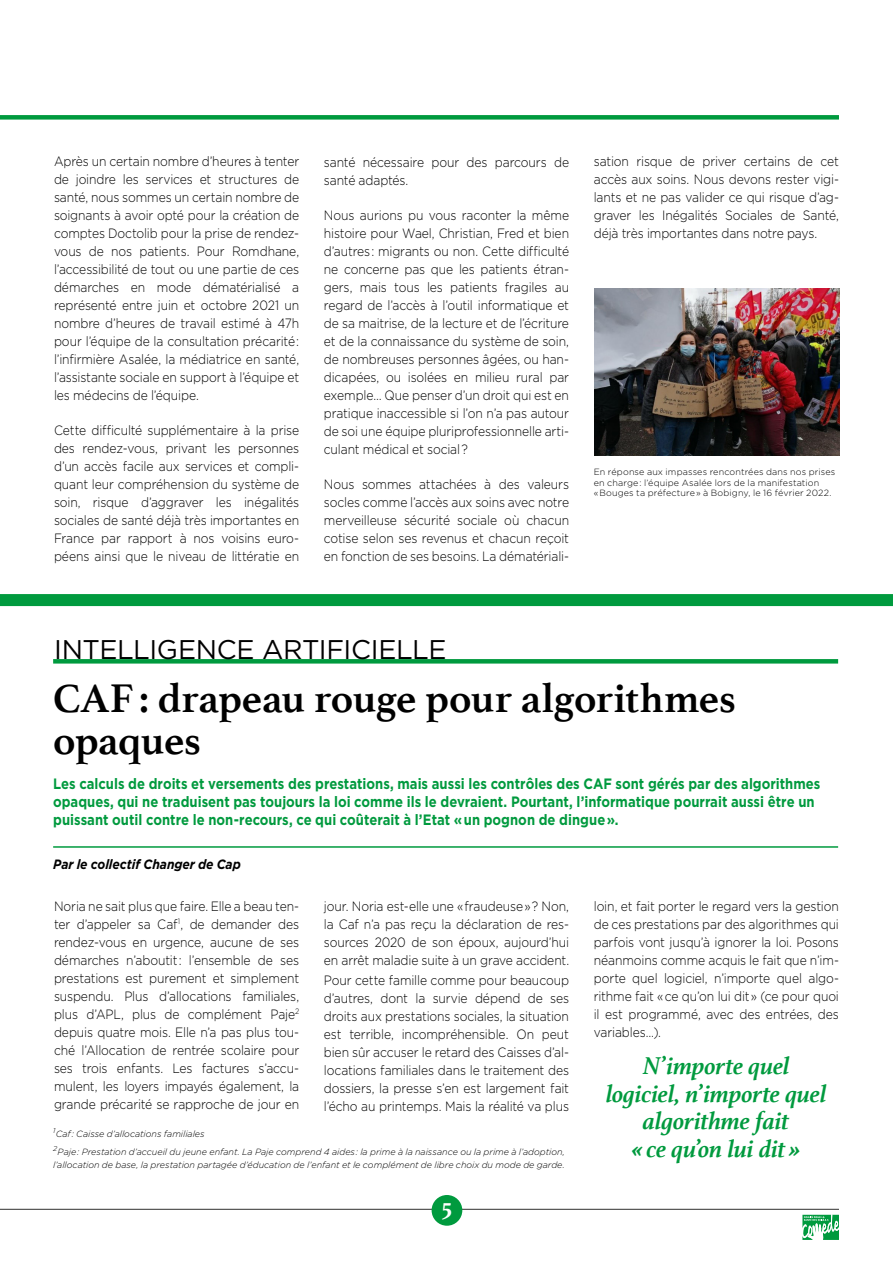
<style>
.page{position:relative;width:893px;height:1263px;background:#fff}
.page>*{position:absolute;margin:0;border:0;box-sizing:border-box;transform-origin:0 0}
.t1{font:700 42px/42px "Athelas";letter-spacing:-.015em;color:#000}
.t2{font:27px "Gotham";letter-spacing:-.02em;color:#000}
.t3{font:italic 700 25.5px/27.8px "Athelas";letter-spacing:-.01em;color:#009a3e;text-align:center}
.t4{font:700 25.2px "Athelas";color:#fff}
.t5{font:700 15px/18px "Gotham";color:#009a3e;scale:.87 1}
.t6{font:300 13.5px/18px "Gotham";letter-spacing:-.01em;color:#000;text-align:justify;scale:.9 1}
.t7{font:italic 700 13.5px "Gotham";letter-spacing:-.005em;color:#000;scale:.9 1}
.t8{font:italic 300 9px/17.7px "Gotham";color:#000}
.t9{font:300 9px/10.5px "Gotham";letter-spacing:.015em;color:#000}
</style>
<div class="page">
<hr style="left:0;top:1209px;width:839px;height:1px;background:#575756">
<div style="left:432px;top:1195px;width:30px;height:31px;background:#009a3e;border-radius:50%"></div>
<svg style="left:802px;top:1215px;width:37px;height:25px"></svg>
<div style="left:0;top:115px;width:839px;height:5px;background:#009a3e"></div>
<img style="left:595px;top:288px;width:245px;height:167px">
<svg style="left:53px;top:659px;width:785px;height:4px;background:#049b41"></svg>
<hr style="left:53px;top:846px;width:785px;height:2px;background:#009a3e">
<div style="left:0;top:594px;width:893px;height:12px;background:#009a3e"></div>
<p class="t6" style="left:54px;top:152px;width:274px">Après un certain nombre d’heures à tenter de joindre les services et structures de santé, nous sommes un certain nombre de soignants à avoir opté pour la création de comptes Doctolib pour la prise de rendez&shy;vous de nos patients. Pour Romdhane, l’accessibilité de tout ou une partie de ces démarches en mode dématérialisé a représenté entre juin et octobre 2021 un nombre d’heures de travail estimé à 47h pour l’équipe de la consultation précarité : l’infirmière Asalée, la médiatrice en santé, l’assistante sociale en support à l’équipe et les médecins de l’équipe.</p>
<p class="t6" style="left:54px;top:421px;width:274px">Cette difficulté supplémentaire à la prise des rendez-vous, privant les personnes d’un accès facile aux services et compli&shy;quant leur compréhension du système de soin, risque d’aggraver les inégalités sociales de santé déjà très importantes en France par rapport à nos voisins euro&shy;péens ainsi que le niveau de littératie en</p>
<p class="t6" style="left:324px;top:153px;width:274px">santé nécessaire pour des parcours de santé adaptés.</p>
<p class="t6" style="left:324px;top:206px;width:274px">Nous aurions pu vous raconter la même histoire pour Wael, Christian, Fred et bien d’autres : migrants ou non. Cette difficulté ne concerne pas que les patients étran&shy;gers, mais tous les patients fragiles au regard de l’accès à l’outil informatique et de sa maitrise, de la lecture et de l’écriture et de la connaissance du système de soin, de nombreuses personnes âgées, ou han&shy;dicapées, ou isolées en milieu rural par exemple… Que penser d’un droit qui est en pratique inaccessible si l’on n’a pas autour de soi une équipe pluriprofessionnelle arti&shy;culant médical et social ?</p>
<p class="t6" style="left:324px;top:475px;width:274px">Nous sommes attachées à des valeurs socles comme l’accès aux soins avec notre merveilleuse sécurité sociale où chacun cotise selon ses revenus et chacun reçoit en fonction de ses besoins. La dématériali-</p>
<p class="t6" style="left:594px;top:152px;width:274px">sation risque de priver certains de cet accès aux soins. Nous devons rester vigi&shy;lants et ne pas valider ce qui risque d’ag&shy;graver les Inégalités Sociales de Santé, déjà très importantes dans notre pays.</p>
<p class="t9" style="left:594px;top:467px;width:243px">En réponse aux impasses rencontrées dans nos prises en charge : l’équipe Asalée lors de la manifestation<br>« Bouges ta préfecture » à Bobigny, le 16 février 2022.</p>
<h2 class="t2" style="left:54px;top:633px;width:394px">INTELLIGENCE ARTIFICIELLE</h2>
<h1 class="t1" style="left:53px;top:677px;width:684px">CAF: drapeau rouge pour algorithmes opaques</h1>
<p class="t5" style="left:53px;top:775px;width:883px">Les calculs de droits et versements des prestations, mais aussi les contrôles des CAF sont gérés par des algorithmes opaques, qui ne traduisent pas toujours la loi comme ils le devraient. Pourtant, l’informatique pourrait aussi être un puissant outil contre le non-recours, ce qui coûterait à l’Etat « un pognon de dingue ».</p>
<p class="t7" style="left:53px;top:855px;width:210px">Par le collectif Changer de Cap</p>
<p class="t6" style="left:54px;top:897px;width:274px">Noria ne sait plus que faire. Elle a beau ten&shy;ter d’appeler sa Caf<sup>1</sup>, de demander des rendez-vous en urgence, aucune de ses démarches n’aboutit : l’ensemble de ses prestations est purement et simplement suspendu. Plus d’allocations familiales, plus d’APL, plus de complément Paje<sup>2 </sup>depuis quatre mois. Elle n’a pas plus tou&shy;ché l’Allocation de rentrée scolaire pour ses trois enfants. Les factures s’accu&shy;mulent, les loyers impayés également, la grande précarité se rapproche de jour en</p>
<p class="t6" style="left:324px;top:897px;width:274px">jour. Noria est-elle une « fraudeuse » ? Non, la Caf n’a pas reçu la déclaration de res&shy;sources 2020 de son époux, aujourd’hui en arrêt maladie suite à un grave accident.</p>
<p class="t6" style="left:594px;top:897px;width:274px">loin, et fait porter le regard vers la gestion de ces prestations par des algorithmes qui parfois vont jusqu’à ignorer la loi. Posons néanmoins comme acquis le fait que n’im&shy;porte quel logiciel, n’importe quel algo&shy;rithme fait « ce qu’on lui dit » (ce pour quoi il est programmé, avec des entrées, des variables…).</p>
<p class="t6" style="left:324px;top:971px;width:274px">Pour cette famille comme pour beaucoup d’autres, dont la survie dépend de ses droits aux prestations sociales, la situation est terrible, incompréhensible. On peut bien sûr accuser le retard des Caisses d’al&shy;locations familiales dans le traitement des dossiers, la presse s’en est largement fait l’écho au printemps. Mais la réalité va plus</p>
<h3 class="t3" style="left:606px;top:1051px;width:222px">N’importe quel logiciel, n’importe quel algorithme fait<br>« ce qu’on lui dit »</h3>
<p class="t8" style="left:53px;top:1125px;width:513px"><sup>1</sup>Caf : Caisse d’allocations familiales<br><sup>2</sup>Paje : Prestation d’accueil du jeune enfant. La Paje comprend 4 aides : la prime à la naissance ou la prime à l’adoption,</p>
<p class="t8" style="left:53px;top:1156px;width:513px">l’allocation de base, la prestation partagée d’éducation de l’enfant et le complément de libre choix du mode de garde.</p>
<h3 class="t4" style="left:442px;top:1186px;width:12px">5</h3>
</div>
